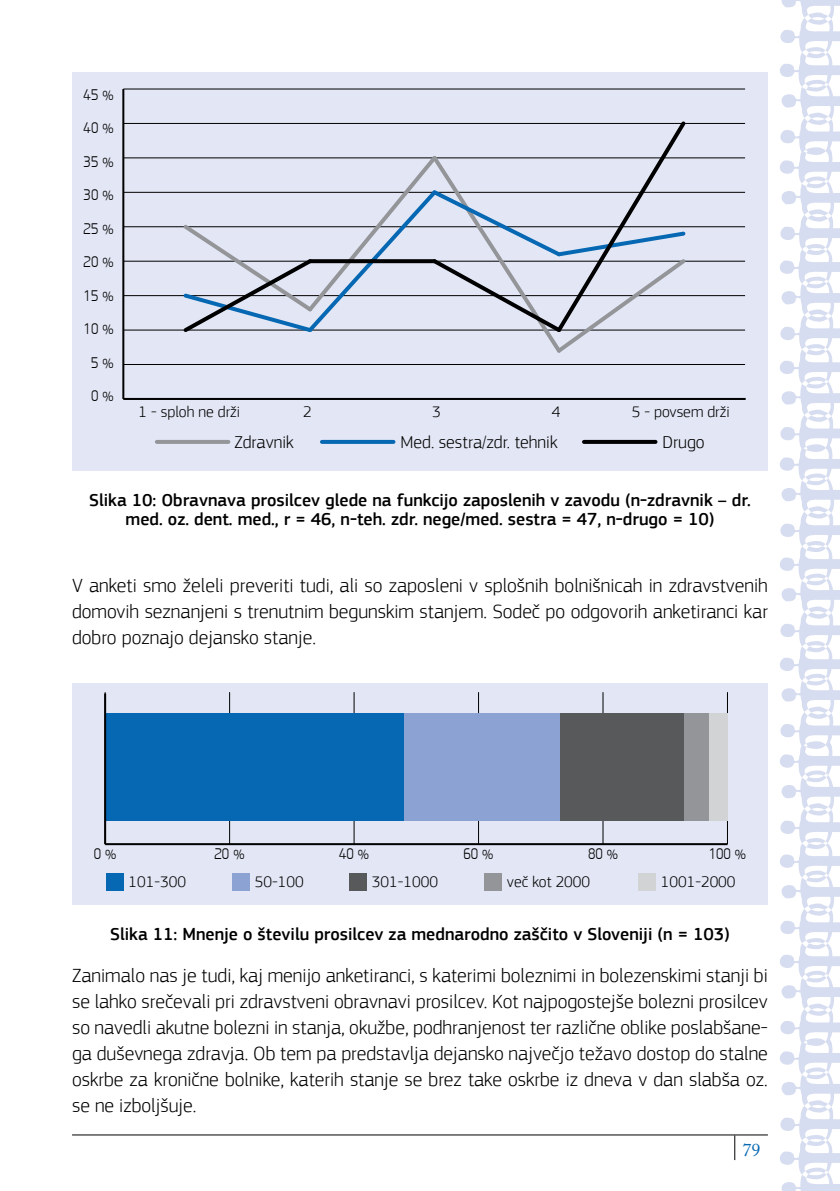
<style>
.page{position:relative;width:840px;height:1191px;background:#fff}
.page>*{position:absolute;margin:0;border:0;box-sizing:border-box;transform-origin:0 0}
.t1{font:300 20px/26px "PF Square Sans Pro";color:#000;text-align:justify}
.t2{font:500 18px/19.4px "PF Square Sans Pro";color:#000;text-align:center}
.t3{font:300 18px "PF Square Sans Pro";color:#000}
.t4{font:18px "Adobe Caslon Pro";color:#0668b3}
.t5{font:300 16px "PF Square Sans Pro";color:#000}
.t6{font:300 16px "PF Isotext Pro";color:#000}
.s1{font-family:"PF Square Sans Pro"}
</style>
<div class="page">
<svg style="left:780px;top:0;width:59px;height:1191px"></svg>
<hr style="left:72px;top:1134px;width:695px;height:1px;background:#000">
<div style="left:72px;top:72px;width:695px;height:398px;background:#e3e7f5"></div>
<hr style="left:123px;top:398px;width:622px;height:2px;background:#000">
<hr style="left:122px;top:89px;width:2px;height:310px;background:#000">
<hr style="left:123px;top:364px;width:621px;height:1px;background:#000">
<hr style="left:123px;top:329px;width:621px;height:1px;background:#000">
<hr style="left:123px;top:295px;width:621px;height:1px;background:#000">
<hr style="left:123px;top:261px;width:621px;height:1px;background:#000">
<hr style="left:123px;top:226px;width:621px;height:1px;background:#000">
<hr style="left:123px;top:192px;width:621px;height:1px;background:#000">
<hr style="left:123px;top:157px;width:621px;height:1px;background:#000">
<hr style="left:123px;top:123px;width:621px;height:1px;background:#000">
<hr style="left:123px;top:88px;width:621px;height:1px;background:#000">
<svg style="left:180px;top:121px;width:508px;height:232px"></svg>
<svg style="left:583px;top:440px;width:72px;height:4px"></svg>
<svg style="left:322px;top:440px;width:71px;height:4px"></svg>
<hr style="left:157px;top:440px;width:71px;height:4px;background:#939598">
<div style="left:72px;top:682px;width:695px;height:222px;background:#e3e7f5"></div>
<hr style="left:105px;top:843px;width:622px;height:2px;background:#000">
<hr style="left:105px;top:692px;width:1px;height:152px;background:#000">
<hr style="left:229px;top:692px;width:1px;height:152px;background:#000">
<hr style="left:353px;top:692px;width:1px;height:152px;background:#000">
<hr style="left:478px;top:692px;width:1px;height:152px;background:#000">
<hr style="left:602px;top:692px;width:1px;height:152px;background:#000">
<hr style="left:726px;top:692px;width:1px;height:152px;background:#000">
<div style="left:708px;top:713px;width:19px;height:107px;background:#d1d3d4"></div>
<div style="left:683px;top:713px;width:25px;height:107px;background:#939598"></div>
<div style="left:559px;top:713px;width:124px;height:107px;background:#58595b"></div>
<div style="left:403px;top:713px;width:156px;height:107px;background:#8ba2d3"></div>
<div style="left:105px;top:713px;width:298px;height:107px;background:#0668b3"></div>
<div style="left:106px;top:873px;width:18px;height:18px;background:#0668b3"></div>
<div style="left:232px;top:873px;width:18px;height:18px;background:#8ba2d3"></div>
<div style="left:349px;top:873px;width:18px;height:18px;background:#58595b"></div>
<div style="left:484px;top:873px;width:18px;height:18px;background:#939598"></div>
<div style="left:638px;top:873px;width:17px;height:18px;background:#d1d3d4"></div>
<hr style="left:104px;top:693px;width:2px;height:151px;background:#000">
<p class="t6" style="left:84px;top:85px;width:31px">45 <span class="s1">%</span></p>
<p class="t6" style="left:84px;top:119px;width:31px">40 <span class="s1">%</span></p>
<p class="t6" style="left:84px;top:152px;width:31px">35 <span class="s1">%</span></p>
<p class="t6" style="left:84px;top:186px;width:31px">30 <span class="s1">%</span></p>
<p class="t6" style="left:84px;top:219px;width:31px">25 <span class="s1">%</span></p>
<p class="t6" style="left:84px;top:253px;width:31px">20 <span class="s1">%</span></p>
<p class="t6" style="left:84px;top:286px;width:31px">15 <span class="s1">%</span></p>
<p class="t6" style="left:84px;top:320px;width:31px">10 <span class="s1">%</span></p>
<p class="t6" style="left:91px;top:353px;width:24px">5<span class="s1">%</span></p>
<p class="t6" style="left:91px;top:387px;width:24px">0<span class="s1">%</span></p>
<p class="t5" style="left:138px;top:402px;width:103px">1 - sploh ne drži</p>
<p class="t5" style="left:303px;top:402px;width:10px">2</p>
<p class="t5" style="left:432px;top:402px;width:10px">3</p>
<p class="t5" style="left:631px;top:402px;width:99px">5 - povsem drži</p>
<p class="t3" style="left:234px;top:431px;width:61px">Zdravnik</p>
<p class="t3" style="left:662px;top:431px;width:44px">Drugo</p>
<p class="t5" style="left:551px;top:402px;width:10px">4</p>
<p class="t3" style="left:400px;top:431px;width:158px">Med. sestra/zdr. tehnik</p>
<p class="t2" style="left:89px;top:490px;width:662px">Slika 10: Obravnava prosilcev glede na funkcijo zaposlenih v zavodu (n-zdravnik – dr. med. oz. dent. med., r = 46, n-teh. zdr. nege/med. sestra = 47, n-drugo = 10)</p>
<p class="t1" style="left:72px;top:572px;width:697px">V anketi smo želeli preveriti tudi, ali so zaposleni v splošnih bolnišnicah in zdravstvenih domovih seznanjeni s trenutnim begunskim stanjem. Sodeč po odgovorih anketiranci kar dobro poznajo dejansko stanje.</p>
<p class="t6" style="left:94px;top:844px;width:24px">0 <span class="s1">%</span></p>
<p class="t6" style="left:214px;top:844px;width:31px">20 <span class="s1">%</span></p>
<p class="t6" style="left:339px;top:844px;width:31px">40 <span class="s1">%</span></p>
<p class="t6" style="left:463px;top:844px;width:31px">60 <span class="s1">%</span></p>
<p class="t6" style="left:587px;top:844px;width:31px">80 <span class="s1">%</span></p>
<p class="t6" style="left:708px;top:844px;width:39px">100 <span class="s1">%</span></p>
<p class="t5" style="left:128px;top:872px;width:59px">101-300</p>
<p class="t5" style="left:255px;top:872px;width:50px">50-100</p>
<p class="t5" style="left:372px;top:872px;width:68px">301-1000</p>
<p class="t5" style="left:506px;top:872px;width:85px">več kot 2000</p>
<p class="t5" style="left:660px;top:872px;width:76px">1001-2000</p>
<p class="t2" style="left:110px;top:924px;width:620px">Slika 11: Mnenje o številu prosilcev za mednarodno zaščito v Sloveniji (n = 103)</p>
<p class="t1" style="left:72px;top:962px;width:697px">Zanimalo nas je tudi, kaj menijo anketiranci, s katerimi boleznimi in bolezenskimi stanji bi se lahko srečevali pri zdravstveni obravnavi prosilcev. Kot najpogostejše bolezni prosilcev so navedli akutne bolezni in stanja, okužbe, podhranjenost ter različne oblike poslabšane&shy;ga duševnega zdravja. Ob tem pa predstavlja dejansko največjo težavo dostop do stalne oskrbe za kronične bolnike, katerih stanje se brez take oskrbe iz dneva v dan slabša oz. se ne izboljšuje.</p>
<p class="t4" style="left:742px;top:1139px;width:19px">79</p>
</div>
